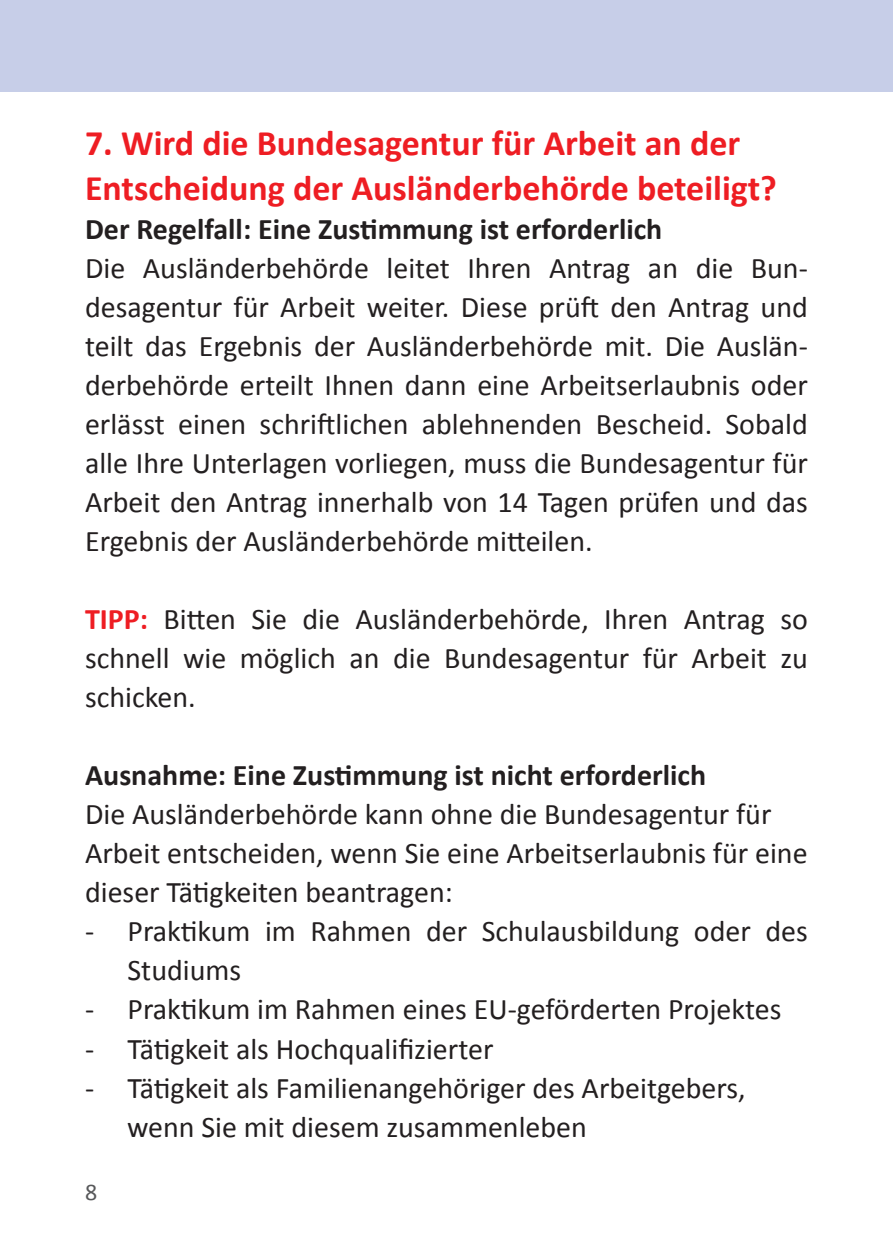
<style>
.page{position:relative;width:893px;height:1259px;background:#fff}
.page>*{position:absolute;margin:0;border:0;box-sizing:border-box;transform-origin:0 0}
.t1{font:700 36px/45px "Calibri";color:#ee1d23}
.t2{font:30px/39px "Calibri";color:#231f20}
.t3{font:700 30px "Calibri";color:#231f20}
.t4{font:24px "Calibri";color:#57585a}
.s1{font-weight:700;color:#ee1d23}
</style>
<div class="page">
<div style="left:0;top:0;width:893px;height:92px;background:#c7cee8"></div>
<p class="t1" style="left:85px;top:118px;width:693px">7. Wird die Bundesagentur für Arbeit an der<br>Entscheidung der Ausländerbehörde beteiligt?</p>
<p class="t3" style="left:85px;top:210px;width:579px">Der Regelfall: Eine Zustimmung ist erforderlich</p>
<p class="t2" style="left:85px;top:247px;width:724px;text-align:justify">Die Ausländerbehörde leitet Ihren Antrag an die Bun&shy;desagentur für Arbeit weiter. Diese prüft den Antrag und teilt das Ergebnis der Ausländerbehörde mit. Die Auslän&shy;derbehörde erteilt Ihnen dann eine Arbeitserlaubnis oder erlässt einen schriftlichen ablehnenden Bescheid. Sobald alle Ihre Unterlagen vorliegen, muss die Bundesagentur für Arbeit den Antrag innerhalb von 14 Tagen prüfen und das Ergebnis der Ausländerbehörde mitteilen.</p>
<p class="t2" style="left:85px;top:598px;width:724px;text-align:justify"><span class="s1">TIPP:</span> Bitten Sie die Ausländerbehörde, Ihren Antrag so schnell wie möglich an die Bundesagentur für Arbeit zu schicken.</p>
<p class="t3" style="left:85px;top:756px;width:623px">Ausnahme: Eine Zustimmung ist nicht erforderlich</p>
<p class="t2" style="left:85px;top:793px;width:724px">Die Ausländerbehörde kann ohne die Bundesagentur für<br>Arbeit entscheiden, wenn Sie eine Arbeitserlaubnis für eine dieser Tätigkeiten beantragen:</p>
<p class="t2" style="left:128px;top:910px;width:682px;text-indent:-43px">- Praktikum im Rahmen der Schulausbildung oder des<br>Studiums</p>
<p class="t2" style="left:85px;top:988px;width:698px">- Praktikum im Rahmen eines EU-geförderten Projektes</p>
<p class="t2" style="left:85px;top:1027px;width:410px">- Tätigkeit als Hochqualifizierter</p>
<p class="t2" style="left:127px;top:1066px;width:620px;text-indent:-42px">- Tätigkeit als Familienangehöriger des Arbeitgebers, wenn Sie mit diesem zusammenleben</p>
<p class="t4" style="left:85px;top:1177px;width:14px">8</p>
</div>
